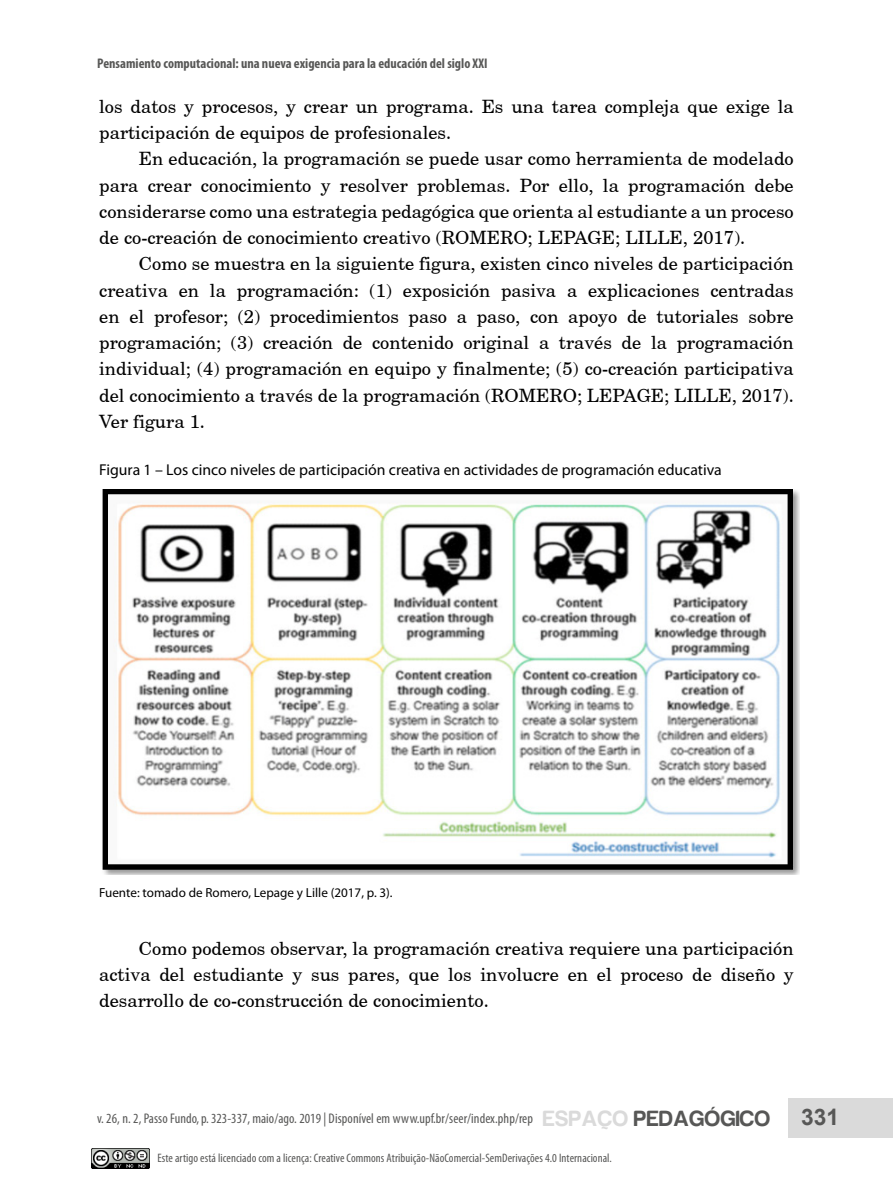
<style>
.page{position:relative;width:893px;height:1191px;background:#fff}
.page>*{position:absolute;margin:0;border:0;box-sizing:border-box;transform-origin:0 0}
.t1{font:700 22.75px "Arial";color:#575756}
.t2{font:18.38px/26.2px "New Brunswick Plain";color:#000;text-align:justify}
.t3{font:15.75px "Myriad Pro";color:#000}
.t4{font:condensed 14px "Myriad Pro";letter-spacing:.005em;color:#575756}
.t5{font:700 condensed 14px "Myriad Pro";color:#575756}
.t6{font:13.12px "Myriad Pro";color:#000}
.t7{font:condensed 12.25px "Myriad Pro";letter-spacing:.005em;color:#575756}
.s1{font-family:"Harabara";font-stretch:normal;font-size:22.75px;color:#dadada}
.s2{font-family:"Harabara";font-stretch:normal;font-size:22.75px}
</style>
<div class="page">
<div style="left:788px;top:1098px;width:105px;height:39px;background:#dadada"></div>
<img style="left:92px;top:1148px;width:58px;height:20px">
<img style="left:102px;top:490px;width:697px;height:385px">
<p class="t5" style="left:97px;top:54px;width:392px">Pensamiento computacional: una nueva exigencia para la educación del siglo XXI</p>
<p class="t2" style="left:99px;top:93px;width:696px">los datos y procesos, y crear un programa. Es una tarea compleja que exige la participación de equipos de profesionales.</p>
<p class="t2" style="left:99px;top:145px;width:696px;text-indent:40px">En educación, la programación se puede usar como herramienta de modelado para crear conocimiento y resolver problemas. Por ello, la programación debe considerarse como una estrategia pedagógica que orienta al estudiante a un proceso de co-creación de conocimiento creativo (ROMERO; LEPAGE; LILLE, 2017).</p>
<p class="t2" style="left:99px;top:250px;width:696px;text-indent:40px">Como se muestra en la siguiente figura, existen cinco niveles de participación creativa en la programación: (1) exposición pasiva a explicaciones centradas en el profesor; (2) procedimientos paso a paso, con apoyo de tutoriales sobre programación; (3) creación de contenido original a través de la programación individual; (4) programación en equipo y finalmente; (5) co-creación participativa del conocimiento a través de la programación (ROMERO; LEPAGE; LILLE, 2017).<br>Ver figura 1.</p>
<p class="t3" style="left:99px;top:460px;width:624px">Figura 1 – Los cinco niveles de participación creativa en actividades de programación educativa</p>
<p class="t6" style="left:99px;top:884px;width:295px">Fuente: tomado de Romero, Lepage y Lille (2017, p. 3).</p>
<p class="t2" style="left:99px;top:934px;width:696px;text-indent:40px">Como podemos observar, la programación creativa requiere una participación activa del estudiante y sus pares, que los involucre en el proceso de diseño y desarrollo de co-construcción de conocimiento.</p>
<p class="t4" style="left:97px;top:1109px;width:675px">v. 26, n. 2, Passo Fundo,p. 323-337, maio/ago. 2019 | Disponível em www.upf.br/seer/index.php/rep <span class="s1">ESPAÇO</span> <span class="s2">PEDAGÓGICO</span></p>
<p class="t1" style="left:801px;top:1102px;width:39px">331</p>
<p class="t7" style="left:157px;top:1150px;width:456px">Este artigo está licenciado com a licença: Creative Commons Atribuição-NãoComercial-SemDerivações 4.0 Internacional.</p>
</div>
